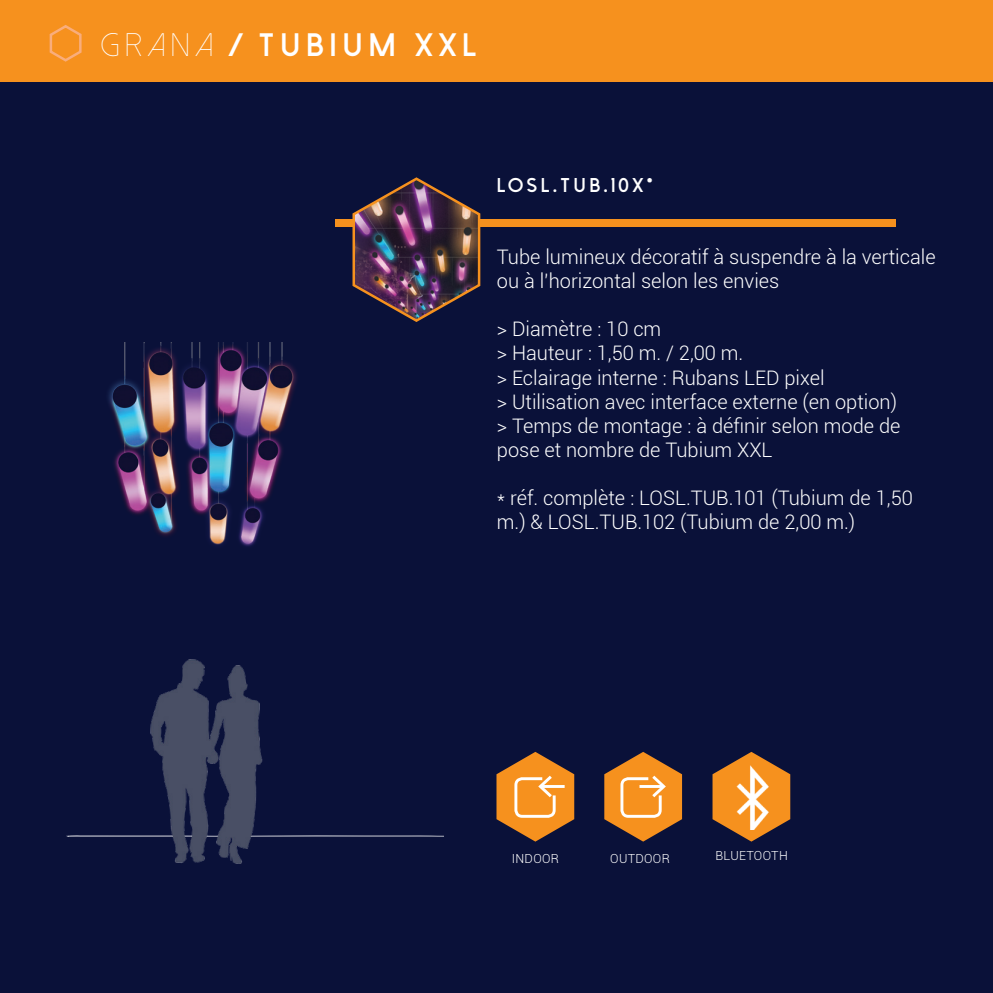
<style>
.page{position:relative;width:993px;height:993px;background:#fff}
.page>*{position:absolute;margin:0;border:0;box-sizing:border-box;transform-origin:0 0}
.t1{font:800 32.5px "Dolce Vita";letter-spacing:.175em;color:#fff}
.t2{font:300 20px/24px "Roboto";color:#fff}
.t3{font:800 20px "Dolce Vita";letter-spacing:.175em;color:#fff}
.t4{font:300 12.5px "Roboto";letter-spacing:.025em;color:#fff}
.s1{font-weight:300}
</style>
<div class="page">
<div style="left:0;top:81px;width:992px;height:911px;background:#0a1139"></div>
<svg style="left:65px;top:834px;width:379px;height:3px"></svg>
<img style="left:91px;top:342px;width:228px;height:522px">
<div style="left:335px;top:220px;width:560px;height:7px;background:#f6911e"></div>
<div style="left:0;top:0;width:992px;height:81px;background:#f6911e"></div>
<svg style="left:49px;top:25px;width:33px;height:37px"></svg>
<svg style="left:496px;top:751px;width:78px;height:90px;background:#ba7734"></svg>
<svg style="left:604px;top:751px;width:77px;height:90px;background:#bb7834"></svg>
<img style="left:350px;top:176px;width:131px;height:147px">
<svg style="left:712px;top:751px;width:78px;height:90px;background:#9d6128"></svg>
<img style="left:736px;top:764px;width:34px;height:65px">
<h1 class="t1" style="left:101px;top:29px;width:377px"><span class="s1">GRANA</span> / TUBIUM XXL</h1>
<p class="t3" style="left:496px;top:175px;width:157px">LOSL.TUB.10X*</p>
<p class="t2" style="left:496px;top:244px;width:440px">Tube lumineux décoratif à suspendre à la verticale ou à l’horizontal selon les envies</p>
<p class="t2" style="left:496px;top:316px;width:405px">&gt; Diamètre : 10 cm<br>&gt; Hauteur : 1,50 m. / 2,00 m.<br>&gt; Eclairage interne : Rubans LED pixel<br>&gt; Utilisation avec interface externe (en option) &gt; Temps de montage : à définir selon mode de pose et nombre de Tubium XXL</p>
<p class="t2" style="left:496px;top:484px;width:417px">* réf. complète : LOSL.TUB.101 (Tubium de 1,50 m.) &amp; LOSL.TUB.102 (Tubium de 2,00 m.)</p>
<p class="t4" style="left:511px;top:849px;width:22px">indoor</p>
<p class="t4" style="left:610px;top:849px;width:10px">outdoor</p>
<p class="t4" style="left:715px;top:846px;width:74px">BLUETOOTH</p>
</div>
